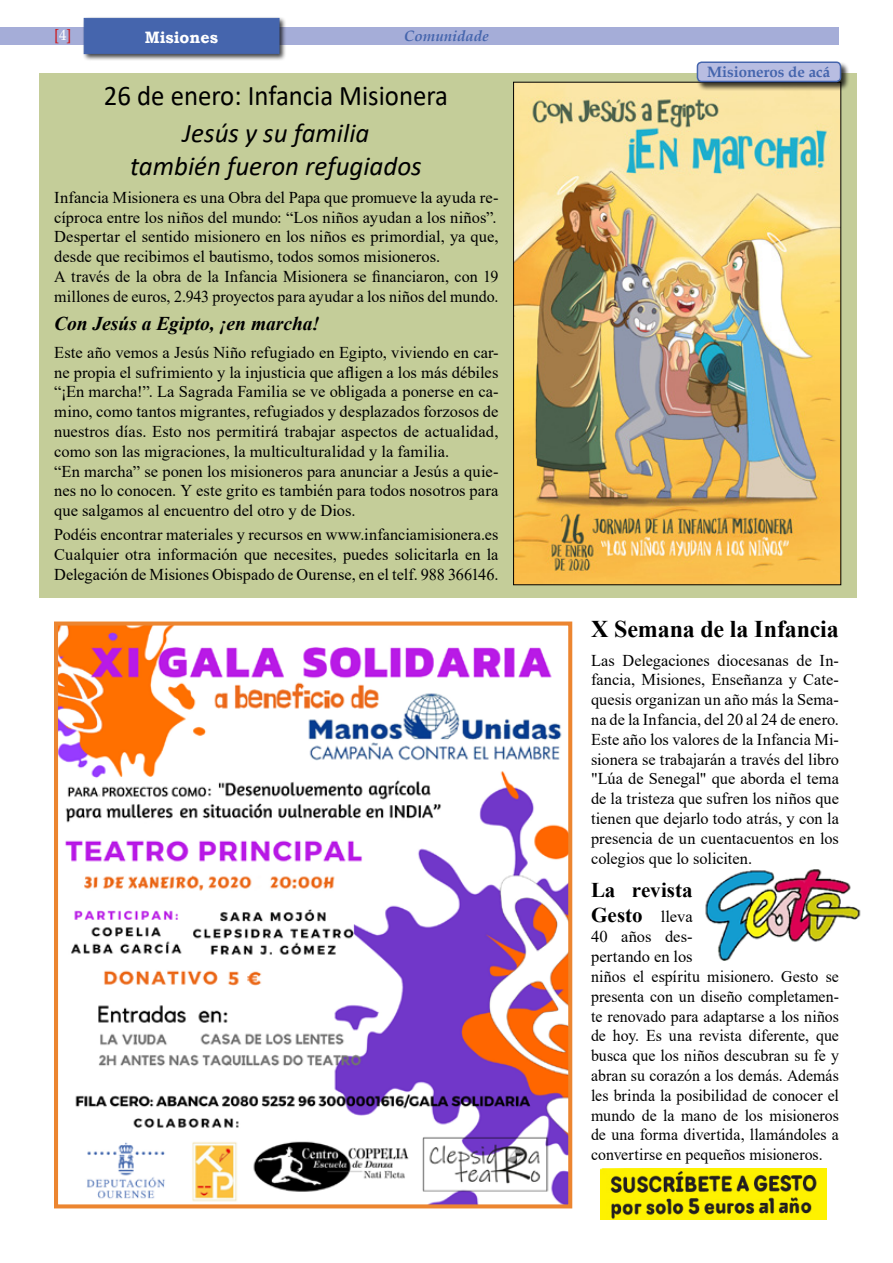
<style>
.page{position:relative;width:893px;height:1263px;background:#fff}
.page>*{position:absolute;margin:0;border:0;box-sizing:border-box;transform-origin:0 0}
.t1{font:28.5px "Calibri";color:#000;scale:.94 1}
.t2{font:italic 27px/32.4px "Calibri";color:#000;text-align:center}
.t3{font:700 24px "Times New Roman";letter-spacing:-.005em;color:#000}
.t4{font:700 21px/25.2px "Times New Roman";color:#000}
.t5{font:italic 700 19.5px "Times New Roman";color:#000}
.t6{font:16.5px/19.8px "Times New Roman";color:#000}
.t7{font:700 16.5px "Bookman Old Style";color:#fff}
.t8{font:700 15px "Book Antiqua";color:#4565ad}
.t9{font:italic 700 15px "Book Antiqua";color:#4565ad}
.t10{font:15px "Book Antiqua";color:#cd171a}
.s1{color:#fff}
.s2{font-weight:400;font-size:16.5px}
</style>
<div class="page">
<div style="left:0;top:27px;width:839px;height:18px;background:#a5add8"></div>
<div style="left:82px;top:16px;width:205px;height:46px;background:#000;opacity:.75"></div>
<div style="left:84px;top:18px;width:195px;height:36px;background:#4565ad"></div>
<div style="left:39px;top:73px;width:817px;height:524px;background:#c4cd99"></div>
<img style="left:59px;top:626px;width:508px;height:577px">
<div style="left:54px;top:621px;width:518px;height:587px;border:4px solid #ec8530"></div>
<img style="left:515px;top:84px;width:324px;height:499px">
<img style="left:600px;top:1169px;width:227px;height:50px">
<img style="left:705px;top:869px;width:156px;height:92px">
<div style="left:696px;top:61px;width:154px;height:30px;background:#000;opacity:.75"></div>
<div style="left:697px;top:62px;width:143px;height:19px;background:#b8bde1;border-radius:4px"></div>
<div style="left:697px;top:62px;width:144px;height:20px;border:2px solid #4565ad;border-radius:4px"></div>
<p class="t10" style="left:54px;top:24px;width:19px">[<span class="s1">4</span>]</p>
<p class="t7" style="left:145px;top:26px;width:75px">Misiones</p>
<p class="t9" style="left:404px;top:26px;width:86px">Comunidade</p>
<h1 class="t1" style="left:104px;top:76px;width:368px">26 de enero: Infancia Misionera</h1>
<h2 class="t2" style="left:130px;top:116px;width:293px">Jesús y su familia<br>también fueron refugiados</h2>
<p class="t6" style="left:54px;top:187px;width:446px">Infancia Misionera es una Obra del Papa que promueve la ayuda re&shy;cíproca entre los niños del mundo: “Los niños ayudan a los niños”.<br>Despertar el sentido misionero en los niños es primordial, ya que, desde que recibimos el bautismo, todos somos misioneros.<br>A través de la obra de la Infancia Misionera se financiaron, con 19 millones de euros, 2.943 proyectos para ayudar a los niños del mundo.</p>
<p class="t5" style="left:54px;top:309px;width:267px">Con Jesús a Egipto, ¡en marcha!</p>
<p class="t6" style="left:54px;top:342px;width:446px">Este año vemos a Jesús Niño refugiado en Egipto, viviendo en car&shy;ne propia el sufrimiento y la injusticia que afligen a los más débiles “¡En marcha!”. La Sagrada Familia se ve obligada a ponerse en ca&shy;mino, como tantos migrantes, refugiados y desplazados forzosos de nuestros días. Esto nos permitirá trabajar aspectos de actualidad, como son las migraciones, la multiculturalidad y la familia.<br>“En marcha” se ponen los misioneros para anunciar a Jesús a quie&shy;nes no lo conocen. Y este grito es también para todos nosotros para que salgamos al encuentro del otro y de Dios.</p>
<p class="t6" style="left:54px;top:524px;width:446px;text-align:justify">Podéis encontrar materiales y recursos en www.infanciamisionera.es Cualquier otra información que necesites, puedes solicitarla en la Delegación de Misiones Obispado de Ourense, en el telf. 988 366146.</p>
<p class="t8" style="left:707px;top:62px;width:125px">Misioneros de acá</p>
<h3 class="t3" style="left:591px;top:612px;width:249px">X Semana de la Infancia</h3>
<p class="t6" style="left:591px;top:650px;width:249px;text-align:justify">Las Delegaciones diocesanas de In&shy;fancia, Misiones, Enseñanza y Cate&shy;quesis organizan un año más la Sema&shy;na de la Infancia, del 20 al 24 de enero.<br>Este año los valores de la Infancia Mi&shy;sionera se trabajarán a través del libro "Lúa de Senegal" que aborda el tema de la tristeza que sufren los niños que tienen que dejarlo todo atrás, y con la presencia de un cuentacuentos en los colegios que lo soliciten.</p>
<p class="t4" style="left:591px;top:877px;width:103px">La revista<br>Gesto <span class="s2">lleva</span></p>
<p class="t6" style="left:591px;top:926px;width:249px">40 años des-<br>pertando en los<br>niños el espíritu misionero. Gesto se presenta con un diseño completamen&shy;te renovado para adaptarse a los niños de hoy. Es una revista diferente, que busca que los niños descubran su fe y abran su corazón a los demás. Además les brinda la posibilidad de conocer el mundo de la mano de los misioneros de una forma divertida, llamándoles a convertirse en pequeños misioneros.</p>
</div>
